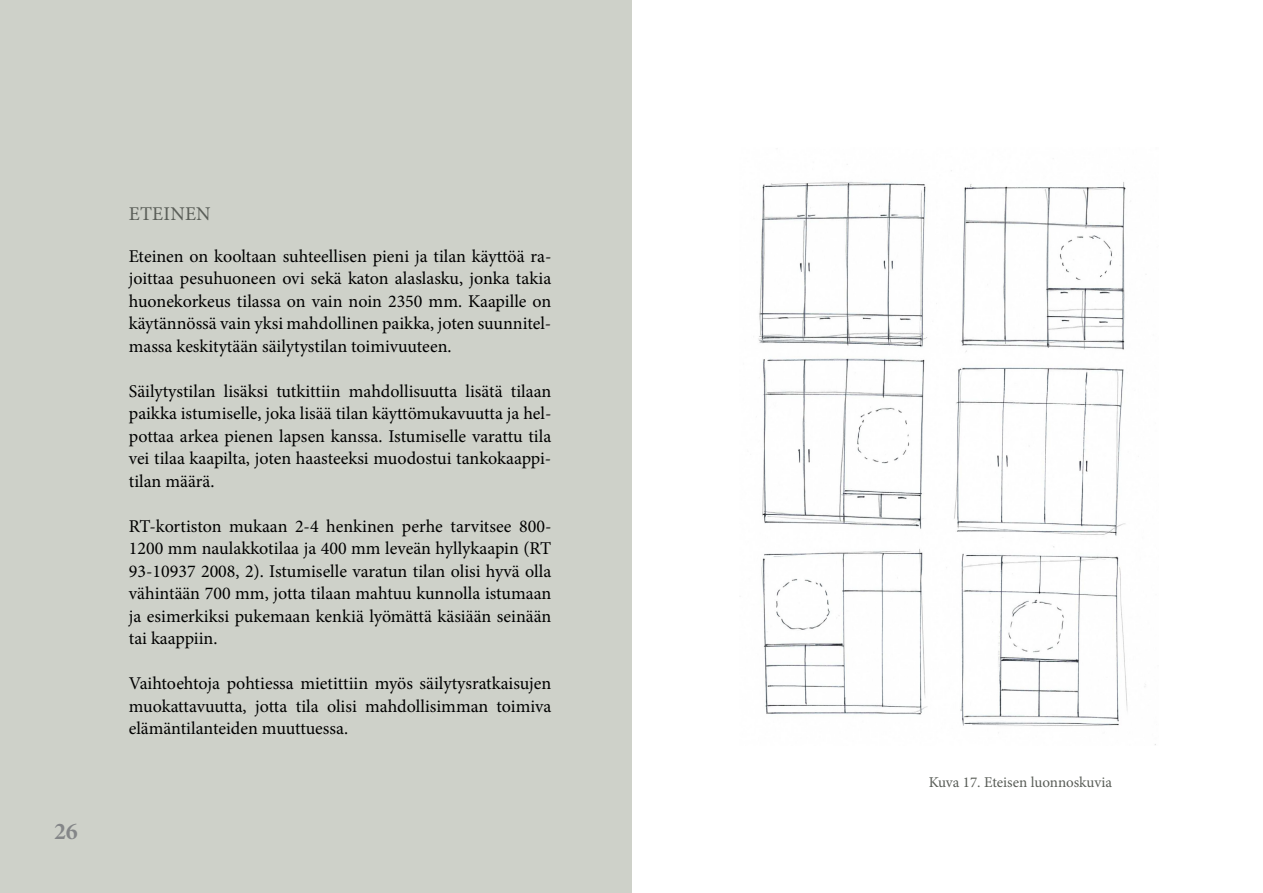
<style>
.page{position:relative;width:1263px;height:893px;background:#fff}
.page>*{position:absolute;margin:0;border:0;box-sizing:border-box;transform-origin:0 0}
.t1{font:24px "Minion Variable Concept";color:#848688}
.t2{font:19.5px "Minion Pro";letter-spacing:.01em;color:#595d57}
.t3{font:18px/22.5px "Minion Pro";color:#000;text-align:justify}
.t4{font:15px "Minion Pro";letter-spacing:-.005em;color:#595d57}
</style>
<div class="page">
<div style="left:0;top:0;width:631px;height:893px;background:#ced1c9"></div>
<img style="left:758px;top:164px;width:398px;height:581px">
<h1 class="t1" style="left:54px;top:814px;width:25px">26</h1>
<p class="t2" style="left:129px;top:201px;width:83px">ETEINEN</p>
<p class="t3" style="left:129px;top:245px;width:424px">Eteinen on kooltaan suhteellisen pieni ja tilan käyttöä ra&shy;joittaa pesuhuoneen ovi sekä katon alaslasku, jonka takia huonekorkeus tilassa on vain noin 2350 mm. Kaapille on käytännössä vain yksi mahdollinen paikka, joten suunnitel&shy;massa keskitytään säilytystilan toimivuuteen.</p>
<p class="t3" style="left:129px;top:380px;width:424px">Säilytystilan lisäksi tutkittiin mahdollisuutta lisätä tilaan paikka istumiselle, joka lisää tilan käyttömukavuutta ja hel&shy;pottaa arkea pienen lapsen kanssa. Istumiselle varattu tila vei tilaa kaapilta, joten haasteeksi muodostui tankokaappi&shy;tilan määrä.</p>
<p class="t3" style="left:129px;top:515px;width:424px">RT-kortiston mukaan 2-4 henkinen perhe tarvitsee 800- 1200 mm naulakkotilaa ja 400 mm leveän hyllykaapin (RT 93-10937 2008, 2). Istumiselle varatun tilan olisi hyvä olla vähintään 700 mm, jotta tilaan mahtuu kunnolla istumaan ja esimerkiksi pukemaan kenkiä lyömättä käsiään seinään tai kaappiin.</p>
<p class="t3" style="left:129px;top:672px;width:424px">Vaihtoehtoja pohtiessa mietittiin myös säilytysratkaisujen muokattavuutta, jotta tila olisi mahdollisimman toimiva elämäntilanteiden muuttuessa.</p>
<p class="t4" style="left:929px;top:772px;width:185px">Kuva 17. Eteisen luonnoskuvia</p>
</div>
